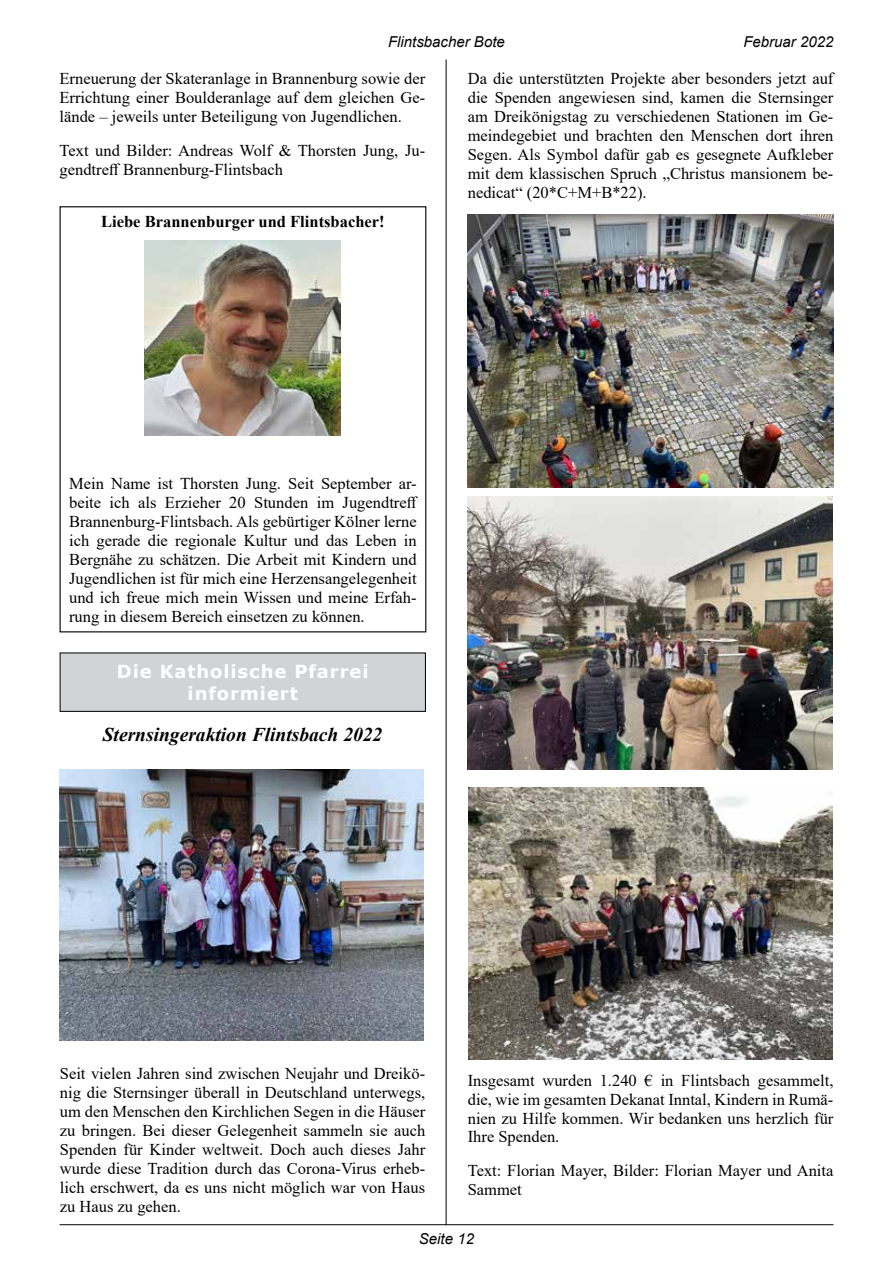
<style>
.page{position:relative;width:893px;height:1263px;background:#fff}
.page>*{position:absolute;margin:0;border:0;box-sizing:border-box;transform-origin:0 0}
.t1{font:italic 700 19.5px "Times New Roman";color:#000}
.t2{font:700 18px/21.6px "Verdana";letter-spacing:.05em;color:#fff;text-align:center}
.t3{font:16.5px/19px "Times New Roman";color:#000;text-align:justify}
.t4{font:700 16.5px "Times New Roman";color:#000}
.t5{font:italic 15px "Arial";color:#000}
</style>
<div class="page">
<hr style="left:60px;top:1224px;width:773px;height:1px;background:#000">
<hr style="left:446px;top:60px;width:1px;height:1165px;background:#000">
<img style="left:468px;top:787px;width:365px;height:273px">
<img style="left:467px;top:497px;width:366px;height:272px">
<img style="left:60px;top:769px;width:364px;height:272px">
<img style="left:468px;top:215px;width:365px;height:272px">
<div style="left:60px;top:653px;width:365px;height:58px;background:#d1d3d4"></div>
<img style="left:145px;top:240px;width:195px;height:196px">
<p class="t5" style="left:388px;top:32px;width:118px">Flintsbacher Bote</p>
<p class="t5" style="left:743px;top:32px;width:92px">Februar 2022</p>
<p class="t3" style="left:60px;top:68px;width:367px">Erneuerung der Skateranlage in Brannenburg sowie der Errichtung einer Boulderanlage auf dem gleichen Ge&shy;lände – jeweils unter Beteiligung von Jugendlichen.</p>
<p class="t3" style="left:60px;top:140px;width:367px">Text und Bilder: Andreas Wolf &amp; Thorsten Jung, Ju&shy;gendtreff Brannenburg-Flintsbach</p>
<p class="t4" style="left:101px;top:210px;width:285px">Liebe Brannenburger und Flintsbacher!</p>
<p class="t3" style="left:468px;top:68px;width:367px">Da die unterstützten Projekte aber besonders jetzt auf die Spenden angewiesen sind, kamen die Sternsinger am Dreikönigstag zu verschiedenen Stationen im Ge&shy;meindegebiet und brachten den Menschen dort ihren Segen. Als Symbol dafür gab es gesegnete Aufkleber mit dem klassischen Spruch „Christus mansionem be&shy;nedicat“ (20*C+M+B*22).</p>
<p class="t3" style="left:69px;top:473px;width:350px">Mein Name ist Thorsten Jung. Seit September ar&shy;beite ich als Erzieher 20 Stunden im Jugendtreff Brannenburg-Flintsbach. Als gebürtiger Kölner lerne ich gerade die regionale Kultur und das Leben in Bergnähe zu schätzen. Die Arbeit mit Kindern und Jugendlichen ist für mich eine Herzensangelegenheit und ich freue mich mein Wissen und meine Erfah&shy;rung in diesem Bereich einsetzen zu können.</p>
<p class="t2" style="left:117px;top:660px;width:253px">Die Katholische Pfarrei informiert</p>
<p class="t1" style="left:103px;top:721px;width:281px">Sternsingeraktion Flintsbach 2022</p>
<p class="t3" style="left:60px;top:1063px;width:367px">Seit vielen Jahren sind zwischen Neujahr und Dreikö&shy;nig die Sternsinger überall in Deutschland unterwegs, um den Menschen den Kirchlichen Segen in die Häuser zu bringen. Bei dieser Gelegenheit sammeln sie auch Spenden für Kinder weltweit. Doch auch dieses Jahr wurde diese Tradition durch das Corona-Virus erheb&shy;lich erschwert, da es uns nicht möglich war von Haus zu Haus zu gehen.</p>
<p class="t3" style="left:468px;top:1070px;width:367px">Insgesamt wurden 1.240 € in Flintsbach gesammelt, die, wie im gesamten Dekanat Inntal, Kindern in Rumä&shy;nien zu Hilfe kommen. Wir bedanken uns herzlich für Ihre Spenden.</p>
<p class="t3" style="left:468px;top:1161px;width:367px">Text: Florian Mayer, Bilder: Florian Mayer und Anita<br>Sammet</p>
<p class="t5" style="left:419px;top:1229px;width:57px">Seite 12</p>
</div>
